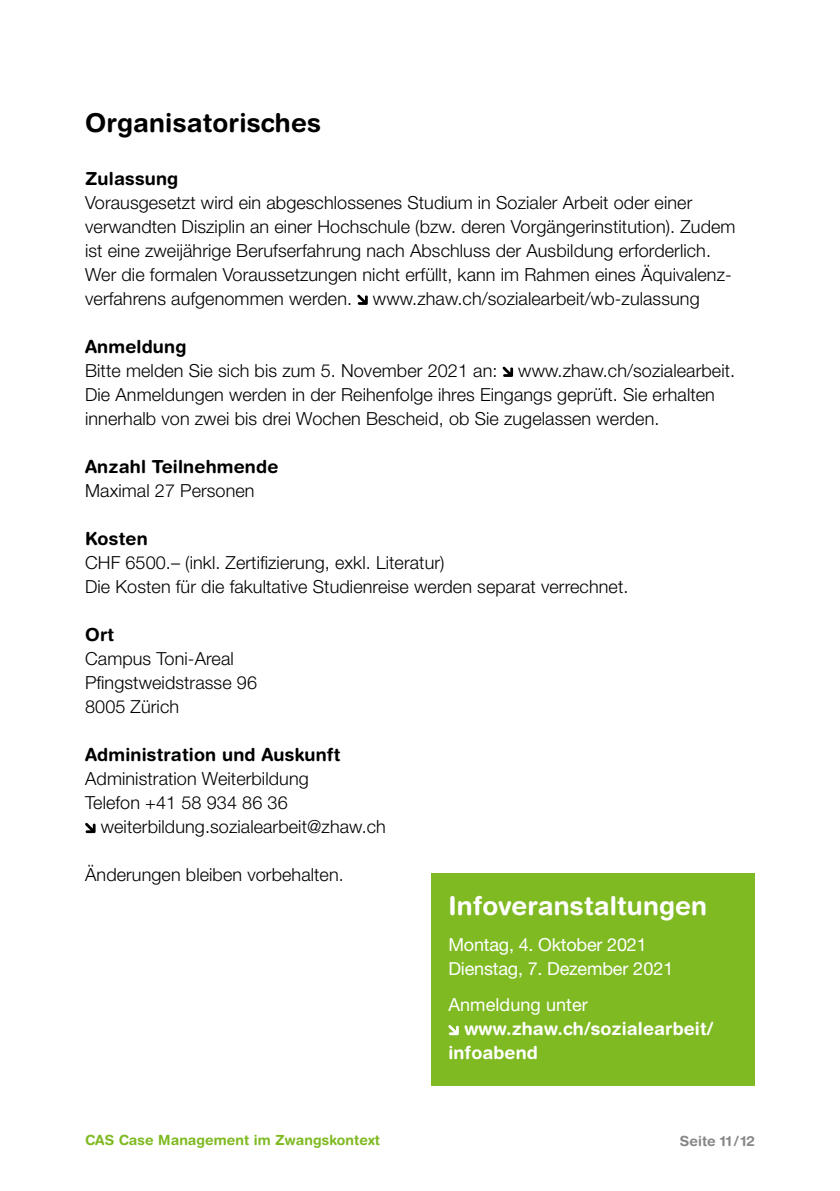
<style>
.page{position:relative;width:840px;height:1191px;background:#fff}
.page>*{position:absolute;margin:0;border:0;box-sizing:border-box;transform-origin:0 0}
.t1{font:700 26px "Helvetica Rounded LT Std";letter-spacing:.005em;color:#fff}
.t2{font:700 26px "Helvetica Rounded LT Std";letter-spacing:.005em;color:#000}
.t3{font:300 18px/24px "Helvetica Neue LT Pro";letter-spacing:.005em;color:#000}
.t4{font:700 18px "Helvetica Rounded LT Std";letter-spacing:.01em;color:#000}
.t5{font:18px/24px "Helvetica Neue LT Pro";letter-spacing:-.01em;color:#fff}
.t6{font:700 18px/24px "Helvetica Rounded LT Std";letter-spacing:.005em;color:#fff}
.t7{font:700 14px "Helvetica Rounded LT Std";letter-spacing:.005em;color:#7fba23}
.t8{font:700 14px "Helvetica Rounded LT Std";letter-spacing:.005em;color:#868786}
</style>
<div class="page">
<svg style="left:357px;top:294px;width:10px;height:11px"></svg>
<svg style="left:502px;top:366px;width:11px;height:11px"></svg>
<svg style="left:85px;top:822px;width:10px;height:11px"></svg>
<div style="left:431px;top:873px;width:323px;height:213px;background:#7fba23"></div>
<svg style="left:448px;top:1025px;width:10px;height:10px"></svg>
<h1 class="t2" style="left:85px;top:107px;width:237px">Organisatorisches</h1>
<p class="t4" style="left:85px;top:167px;width:95px">Zulassung</p>
<p class="t3" style="left:85px;top:190px;width:651px">Vorausgesetzt wird ein abgeschlossenes Studium in Sozialer Arbeit oder einer verwandten Disziplin an einer Hochschule (bzw. deren Vorgängerinstitution). Zudem ist eine zweijährige Berufserfahrung nach Abschluss der Ausbildung erforderlich.<br>Wer die formalen Voraussetzungen nicht erfüllt, kann im Rahmen eines Äquivalenz&shy;verfahrens aufgenommen werden. www.zhaw.ch/sozialearbeit/wb-zulassung</p>
<p class="t4" style="left:85px;top:335px;width:103px">Anmeldung</p>
<p class="t3" style="left:85px;top:358px;width:651px">Bitte melden Sie sich bis zum 5. November 2021 an: www.zhaw.ch/sozialearbeit.<br>Die Anmeldungen werden in der Reihenfolge ihres Eingangs geprüft. Sie erhalten innerhalb von zwei bis drei Wochen Bescheid, ob Sie zugelassen werden.</p>
<p class="t4" style="left:85px;top:455px;width:195px">Anzahl Teilnehmende</p>
<p class="t3" style="left:85px;top:478px;width:171px">Maximal 27 Personen</p>
<p class="t4" style="left:85px;top:527px;width:64px">Kosten</p>
<p class="t3" style="left:85px;top:550px;width:544px">CHF 6500.– (inkl. Zertifizierung, exkl. Literatur)<br>Die Kosten für die fakultative Studienreise werden separat verrechnet.</p>
<p class="t4" style="left:85px;top:623px;width:31px">Ort</p>
<p class="t3" style="left:85px;top:646px;width:173px">Campus Toni-Areal<br>Pfingstweidstrasse 96<br>8005 Zürich</p>
<p class="t4" style="left:85px;top:743px;width:257px">Administration und Auskunft</p>
<p class="t3" style="left:85px;top:766px;width:225px">Administration Weiterbildung<br>Telefon +41 58 934 86 36</p>
<p class="t3" style="left:101px;top:814px;width:286px">weiterbildung.sozialearbeit@zhaw.ch</p>
<p class="t3" style="left:85px;top:862px;width:260px">Änderungen bleiben vorbehalten.</p>
<h1 class="t1" style="left:448px;top:890px;width:260px">Infoveranstaltungen</h1>
<p class="t5" style="left:448px;top:932px;width:226px">Montag, 4. Oktober 2021<br>Dienstag, 7. Dezember 2021</p>
<p class="t5" style="left:448px;top:992px;width:141px">Anmeldung unter</p>
<p class="t6" style="left:448px;top:1016px;width:266px;text-indent:16px">www.zhaw.ch/sozialearbeit/ infoabend</p>
<p class="t7" style="left:85px;top:1131px;width:296px">CAS Case Management im Zwangskontext</p>
<p class="t8" style="left:679px;top:1132px;width:76px">Seite 11 / 12</p>
</div>
